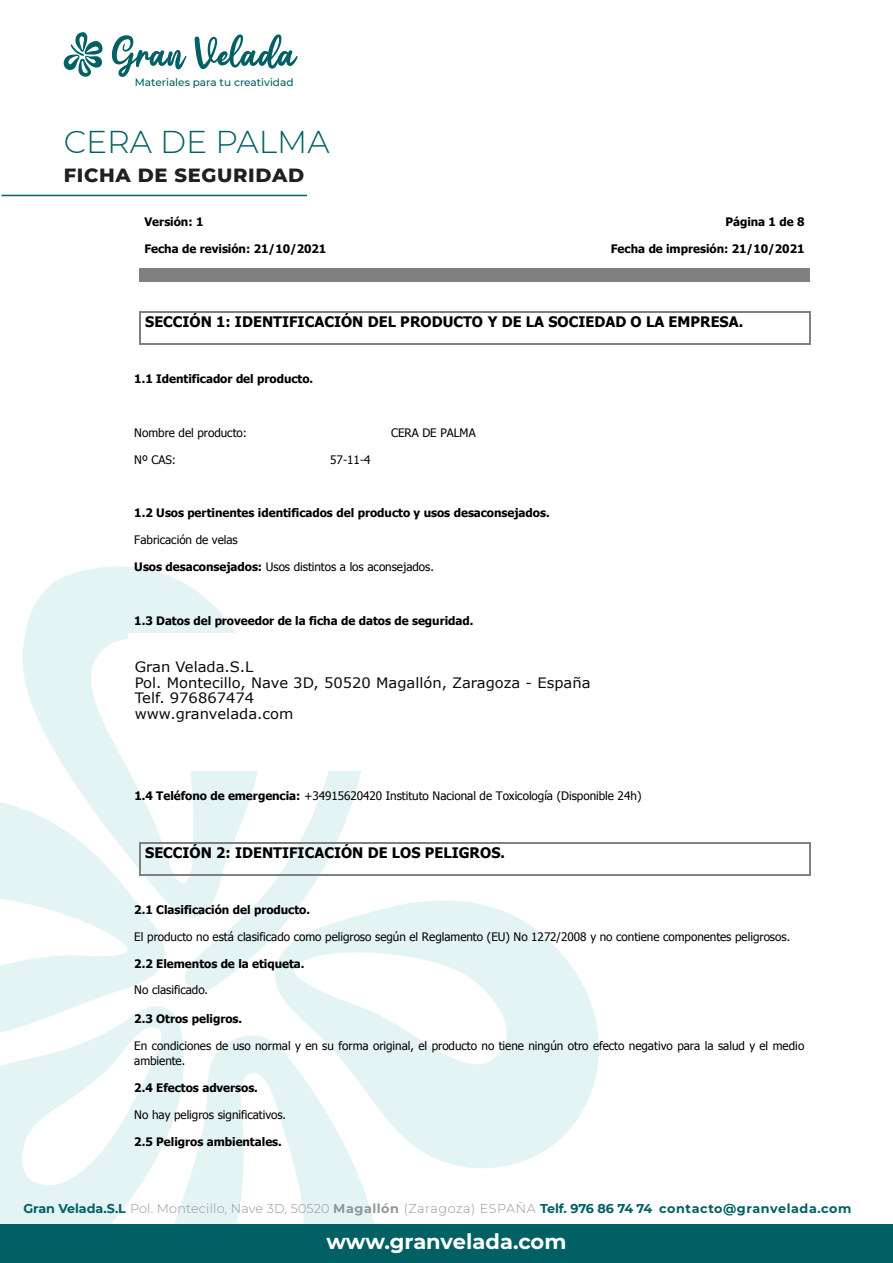
<style>
.page{position:relative;width:893px;height:1263px;background:#fff}
.page>*{position:absolute;margin:0;border:0;box-sizing:border-box;transform-origin:0 0}
.t1{font:300 31.5px "Montserrat";color:#006063}
.t2{font:700 21px "Montserrat";color:#fff}
.t3{font:700 20.4px "Tahoma";color:#000}
.t4{font:800 19.5px "Montserrat";letter-spacing:.035em;color:#231f20}
.t5{font:700 14.55px "Tahoma";color:#000}
.t6{font:14.25px/15.6px "Verdana";color:#0b090c}
.t7{font:700 12.75px "Montserrat";letter-spacing:.035em;color:#006063}
.t8{font:11.7px/15.1px "Tahoma";letter-spacing:-.005em;color:#000}
.t9{font:700 11.7px "Tahoma";letter-spacing:-.005em;color:#000}
.t10{font:500 10.5px "Montserrat";color:#006063}
.s1{font-weight:700}
.s2{font-weight:300;color:#919698}
.s3{color:#919698}
</style>
<div class="page">
<svg style="left:282px;top:900px;width:317px;height:268px;fill:#e4f4f4"></svg>
<svg style="left:22px;top:566px;width:213px;height:349px;fill:#e4f4f4"></svg>
<svg style="left:0;top:1014px;width:180px;height:210px;fill:#e4f4f4"></svg>
<svg style="left:155px;top:1027px;width:232px;height:197px;fill:#e4f4f4"></svg>
<svg style="left:184px;top:770px;width:182px;height:226px"></svg>
<svg style="left:112px;top:35px;width:74px;height:42px"></svg>
<svg style="left:195px;top:34px;width:103px;height:35px"></svg>
<svg style="left:63px;top:32px;width:40px;height:45px"></svg>
<div style="left:0;top:1224px;width:893px;height:39px;background:#006063"></div>
<hr style="left:2px;top:195px;width:305px;height:1px;background:#006063">
<div style="left:139px;top:268px;width:5px;height:13px;background:#808080"></div>
<div style="left:804px;top:268px;width:5px;height:13px;background:#808080"></div>
<div style="left:144px;top:268px;width:660px;height:13px;background:#808080"></div>
<hr style="left:141px;top:311px;width:669px;height:1px;background:#808080">
<hr style="left:139px;top:312px;width:2px;height:31px;background:#808080">
<hr style="left:141px;top:343px;width:669px;height:2px;background:#808080">
<hr style="left:810px;top:312px;width:1px;height:31px;background:#808080">
<hr style="left:141px;top:842px;width:669px;height:1px;background:#808080">
<svg style="left:0;top:796px;width:173px;height:246px"></svg>
<hr style="left:141px;top:874px;width:669px;height:1px;background:#808080">
<hr style="left:810px;top:843px;width:1px;height:31px;background:#808080">
<div style="left:128px;top:633px;width:376px;height:137px;background:#fff"></div>
<p class="t10" style="left:135px;top:75px;width:160px">Materiales para tu creatividad</p>
<h1 class="t1" style="left:64px;top:121px;width:267px">CERA DE PALMA</h1>
<h3 class="t4" style="left:64px;top:161px;width:242px">FICHA DE SEGURIDAD</h3>
<h3 class="t3" style="left:144px;top:174px;width:40px">400</h3>
<p class="t9" style="left:144px;top:213px;width:61px">Versión: 1</p>
<p class="t9" style="left:144px;top:240px;width:183px">Fecha de revisión: 21/10/2021</p>
<p class="t9" style="left:725px;top:213px;width:81px">Página 1 de 8</p>
<p class="t9" style="left:611px;top:240px;width:195px">Fecha de impresión: 21/10/2021</p>
<p class="t5" style="left:145px;top:311px;width:600px">SECCIÓN 1: IDENTIFICACIÓN DEL PRODUCTO Y DE LA SOCIEDAD O LA EMPRESA.</p>
<p class="t9" style="left:134px;top:370px;width:180px">1.1 Identificador del producto.</p>
<p class="t8" style="left:134px;top:424px;width:114px">Nombre del producto:</p>
<p class="t8" style="left:134px;top:451px;width:43px">Nº CAS:</p>
<p class="t8" style="left:330px;top:451px;width:42px">57-11-4</p>
<p class="t9" style="left:134px;top:505px;width:417px">1.2 Usos pertinentes identificados del producto y usos desaconsejados.</p>
<p class="t8" style="left:134px;top:532px;width:105px">Fabricación de velas</p>
<p class="t8" style="left:134px;top:558px;width:301px"><span class="s1">Usos desaconsejados:</span> Usos distintos a los aconsejados.</p>
<p class="t9" style="left:134px;top:612px;width:341px">1.3 Datos del proveedor de la ficha de datos de seguridad.</p>
<p class="t6" style="left:135px;top:659px;width:457px">Gran Velada.S.L<br>Pol. Montecillo, Nave 3D, 50520 Magallón, Zaragoza - España<br>Telf. 976867474<br>www.granvelada.com</p>
<p class="t8" style="left:134px;top:669px;width:53px">Dirección:</p>
<p class="t8" style="left:237px;top:669px;width:212px">CARRER DE GANDUXER, 5, DESPACHO 7</p>
<p class="t8" style="left:134px;top:685px;width:54px">Población:<br>Provincia:</p>
<p class="t8" style="left:237px;top:700px;width:84px">BARCELONA +34 902848930</p>
<p class="t8" style="left:134px;top:787px;width:509px"><span class="s1">1.4 Teléfono de emergencia:</span> +34915620420 Instituto Nacional de Toxicología (Disponible 24h)</p>
<p class="t5" style="left:145px;top:842px;width:361px">SECCIÓN 2: IDENTIFICACIÓN DE LOS PELIGROS.</p>
<p class="t9" style="left:134px;top:901px;width:177px">2.1 Clasificación del producto.</p>
<p class="t8" style="left:134px;top:928px;width:657px">El producto no está clasificado como peligroso según el Reglamento (EU) No 1272/2008 y no contiene componentes peligrosos.</p>
<p class="t9" style="left:134px;top:955px;width:172px">2.2 Elementos de la etiqueta.</p>
<p class="t8" style="left:134px;top:982px;width:75px">No clasificado.</p>
<p class="t9" style="left:134px;top:1011px;width:109px">2.3 Otros peligros.</p>
<p class="t8" style="left:134px;top:1038px;width:672px">En condiciones de uso normal y en su forma original, el producto no tiene ningún otro efecto negativo para la salud y el medio ambiente.</p>
<p class="t9" style="left:134px;top:1079px;width:125px">2.4 Efectos adversos.</p>
<p class="t8" style="left:134px;top:1106px;width:153px">No hay peligros significativos.</p>
<p class="t9" style="left:134px;top:1133px;width:149px">2.5 Peligros ambientales.</p>
<p class="t7" style="left:23px;top:1200px;width:830px">Gran Velada.S.L <span class="s2">Pol. Montecillo, Nave 3D, 50520</span> <span class="s3">Magallón</span> <span class="s2">(Zaragoza) ESPAÑA</span> Telf. 976 86 74 74 contacto@granvelada.com</p>
<h2 class="t2" style="left:327px;top:1226px;width:241px">www.granvelada.com</h2>
</div>
